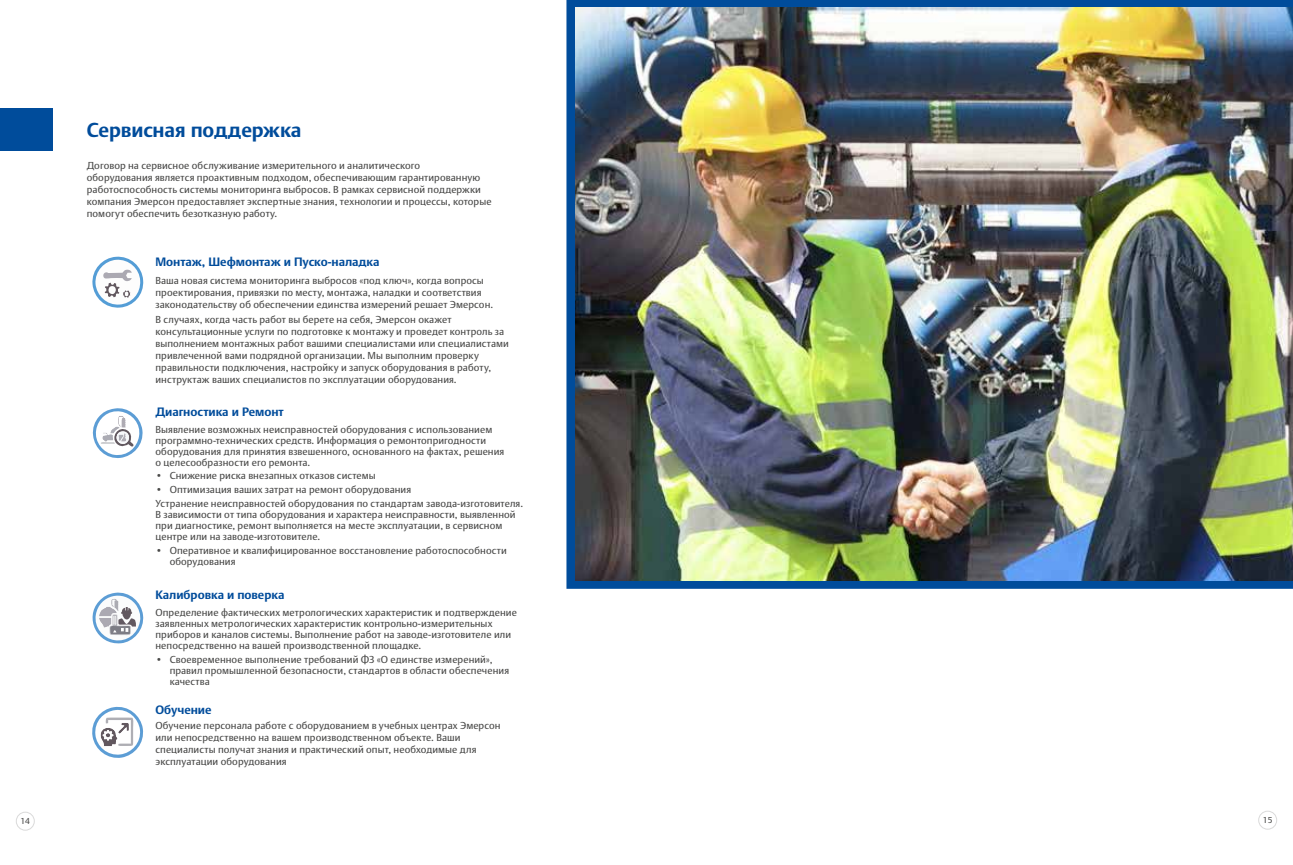
<style>
.page{position:relative;width:1293px;height:865px;background:#fff}
.page>*{position:absolute;margin:0;border:0;box-sizing:border-box;transform-origin:0 0}
.t1{font:700 20px "DTL Argo CT";letter-spacing:-.005em;color:#004c9b}
.t2{font:700 12px "DTL Argo CT";letter-spacing:-.005em;color:#004c9b}
.t3{font:10px/12px "DTL Argo CT";letter-spacing:.01em;color:#4a4a49}
.t4{font:8.5px "DTL Argo CT";color:#4a4a49}
</style>
<div class="page">
<div style="left:16px;top:811px;width:19px;height:19px;border:1px solid #dadada;border-radius:50%"></div>
<div style="left:1258px;top:810px;width:19px;height:19px;border:1px solid #dadada;border-radius:50%"></div>
<div style="left:0;top:108px;width:52px;height:43px;background:#004c9b"></div>
<svg style="left:566px;top:0;width:727px;height:589px;background:#11569c"></svg>
<img style="left:575px;top:8px;width:718px;height:572px">
<svg style="left:92px;top:408px;width:51px;height:50px"></svg>
<svg style="left:92px;top:257px;width:51px;height:50px"></svg>
<svg style="left:92px;top:592px;width:52px;height:52px"></svg>
<svg style="left:92px;top:706px;width:52px;height:52px"></svg>
<h1 class="t1" style="left:87px;top:118px;width:216px">Сервисная поддержка</h1>
<p class="t3" style="left:87px;top:160px;width:406px">Договор на сервисное обслуживание измерительного и аналитического<br>оборудования является проактивным подходом, обеспечивающим гарантированную работоспособность системы мониторинга выбросов. В рамках сервисной поддержки компания Эмерсон предоставляет экспертные знания, технологии и процессы, которые помогут обеспечить безотказную работу.</p>
<p class="t2" style="left:155px;top:255px;width:225px">Монтаж, Шефмонтаж и Пуско-наладка</p>
<p class="t3" style="left:155px;top:274px;width:339px">Ваша новая система мониторинга выбросов «под ключ», когда вопросы проектирования, привязки по месту, монтажа, наладки и соответствия законодательству об обеспечении единства измерений решает Эмерсон.</p>
<p class="t3" style="left:155px;top:313px;width:355px">В случаях, когда часть работ вы берете на себя, Эмерсон окажет консультационные услуги по подготовке к монтажу и проведет контроль за выполнением монтажных работ вашими специалистами или специалистами привлеченной вами подрядной организации. Мы выполним проверку правильности подключения, настройку и запуск оборудования в работу, инструктаж ваших специалистов по эксплуатации оборудования.</p>
<p class="t2" style="left:155px;top:404px;width:130px">Диагностика и Ремонт</p>
<p class="t3" style="left:155px;top:423px;width:350px;line-height:11px">Выявление возможных неисправностей оборудования с использованием программно-технических средств. Информация о ремонтопригодности оборудования для принятия взвешенного, основанного на фактах, решения о целесообразности его ремонта.</p>
<p class="t3" style="left:155px;top:470px;width:222px">• Снижение риска внезапных отказов системы</p>
<p class="t3" style="left:155px;top:483px;width:369px;line-height:13.8px">• Оптимизация ваших затрат на ремонт оборудования<br>Устранение неисправностей оборудования по стандартам завода-изготовителя.</p>
<p class="t3" style="left:155px;top:509px;width:362px;line-height:11px">В зависимости от типа оборудования и характера неисправности, выявленной при диагностике, ремонт выполняется на месте эксплуатации, в сервисном центре или на заводе-изготовителе.</p>
<p class="t3" style="left:170px;top:545px;width:339px;line-height:11px;text-indent:-14px">• Оперативное и квалифицированное восстановление работоспособности оборудования</p>
<p class="t2" style="left:155px;top:587px;width:130px">Калибровка и поверка</p>
<p class="t3" style="left:155px;top:606px;width:363px;line-height:11px">Определение фактических метрологических характеристик и подтверждение заявленных метрологических характеристик контрольно-измерительных приборов и каналов системы. Выполнение работ на заводе-изготовителе или непосредственно на вашей производственной площадке.</p>
<p class="t3" style="left:170px;top:653px;width:341px;line-height:11px;text-indent:-14px">• Своевременное выполнение требований ФЗ «О единстве измерений», правил промышленной безопасности, стандартов в области обеспечения качества</p>
<p class="t2" style="left:155px;top:702px;width:58px">Обучение</p>
<p class="t3" style="left:155px;top:719px;width:347px">Обучение персонала работе с оборудованием в учебных центрах Эмерсон или непосредственно на вашем производственном объекте. Ваши специалисты получат знания и практический опыт, необходимые для эксплуатации оборудования</p>
<p class="t4" style="left:21px;top:816px;width:11px">14</p>
<p class="t4" style="left:1263px;top:815px;width:11px">15</p>
</div>
